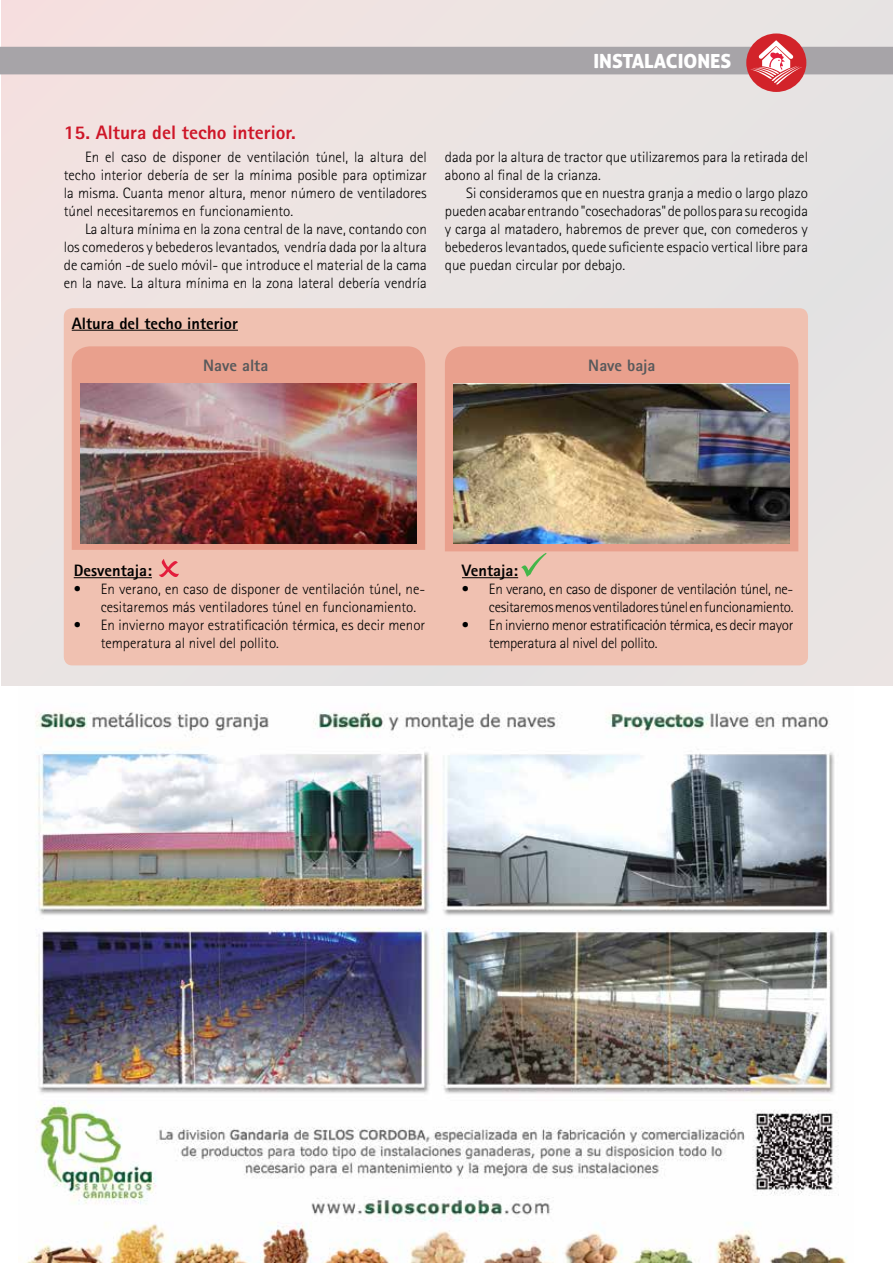
<style>
.page{position:relative;width:893px;height:1263px;background:#fff}
.page>*{position:absolute;margin:0;border:0;box-sizing:border-box;transform-origin:0 0}
.t1{font:800 19.5px "Rotis Sans Serif";color:#ce1628}
.t2{font:19.5px "Aller Display";color:#fff}
.t3{font:800 16.5px "Rotis Sans Serif";color:#000}
.t4{font:800 16.5px "Rotis Sans Serif";color:#58595b}
.t5{font:300 15px/18px "Rotis Sans Serif";color:#000}
.t6{font:300 15px/18px "Rotis Sans Serif";letter-spacing:-.02em;color:#000;text-align:right}
</style>
<div class="page">
<div style="left:2px;top:0;width:891px;height:1263px;background:#eae3e3"></div>
<div style="left:746px;top:33px;width:60px;height:59px;background:#d2232a;border-radius:50%"></div>
<svg style="left:0;top:37px;width:893px;height:48px"></svg>
<div style="left:64px;top:308px;width:744px;height:357px;background:#f0c1b1;border-radius:9px"></div>
<div style="left:72px;top:346px;width:353px;height:204px;background:#e9a08d"></div>
<div style="left:445px;top:346px;width:353px;height:205px;background:#e9a08d"></div>
<hr style="left:74px;top:577px;width:78px;height:1px;background:#000">
<hr style="left:462px;top:577px;width:56px;height:1px;background:#000">
<hr style="left:72px;top:330px;width:166px;height:1px;background:#000">
<svg style="left:159px;top:559px;width:20px;height:18px"></svg>
<img style="left:454px;top:384px;width:336px;height:160px">
<img style="left:81px;top:384px;width:335px;height:160px">
<svg style="left:521px;top:553px;width:26px;height:24px"></svg>
<div style="left:0;top:687px;width:893px;height:576px;background:#fff"></div>
<img style="left:26px;top:712px;width:822px;height:551px">
<h1 class="t2" style="left:593px;top:48px;width:140px">INSTALACIONES</h1>
<h1 class="t1" style="left:64px;top:120px;width:234px">15. Altura del techo interior.</h1>
<p class="t5" style="left:64px;top:148px;width:365px;text-align:justify;text-indent:21px">En el caso de disponer de ventilación túnel, la altura del techo interior debería de ser la mínima posible para optimizar la misma. Cuanta menor altura, menor número de ventiladores túnel necesitaremos en funcionamiento.</p>
<p class="t5" style="left:64px;top:220px;width:365px;text-align:justify;text-indent:21px">La altura mínima en la zona central de la nave, contando con los comederos y bebederos levantados, vendría dada por la altura de camión -de suelo móvil- que introduce el material de la cama en la nave. La altura mínima en la zona lateral debería vendría</p>
<p class="t3" style="left:72px;top:312px;width:168px">Altura del techo interior</p>
<p class="t5" style="left:445px;top:148px;width:365px">dada por la altura de tractor que utilizaremos para la retirada del abono al final de la crianza.</p>
<p class="t5" style="left:445px;top:184px;width:365px;text-align:justify;text-indent:21px">Si consideramos que en nuestra granja a medio o largo plazo pueden acabar entrando "cosechadoras" de pollos para su recogida y carga al matadero, habremos de prever que, con comederos y bebederos levantados, quede suficiente espacio vertical libre para que puedan circular por debajo.</p>
<p class="t4" style="left:203px;top:355px;width:67px">Nave alta</p>
<p class="t4" style="left:588px;top:355px;width:69px">Nave baja</p>
<p class="t3" style="left:74px;top:560px;width:80px">Desventaja:</p>
<p class="t5" style="left:101px;top:580px;width:326px;text-indent:-27px">• En verano, en caso de disponer de ventilación túnel, ne&shy;cesitaremos más ventiladores túnel en funcionamiento.</p>
<p class="t5" style="left:101px;top:616px;width:326px;text-indent:-27px">• En invierno mayor estratificación térmica, es decir menor temperatura al nivel del pollito.</p>
<p class="t3" style="left:462px;top:560px;width:58px">Ventaja:</p>
<p class="t6" style="left:462px;top:580px;width:333px">• En verano, en caso de disponer de ventilación túnel, ne&shy;cesitaremos menos ventiladores túnel en funcionamiento.</p>
<p class="t6" style="left:489px;top:616px;width:306px;text-align:left;text-indent:-27px">• En invierno menor estratificación térmica, es decir mayor temperatura al nivel del pollito.</p>
</div>
